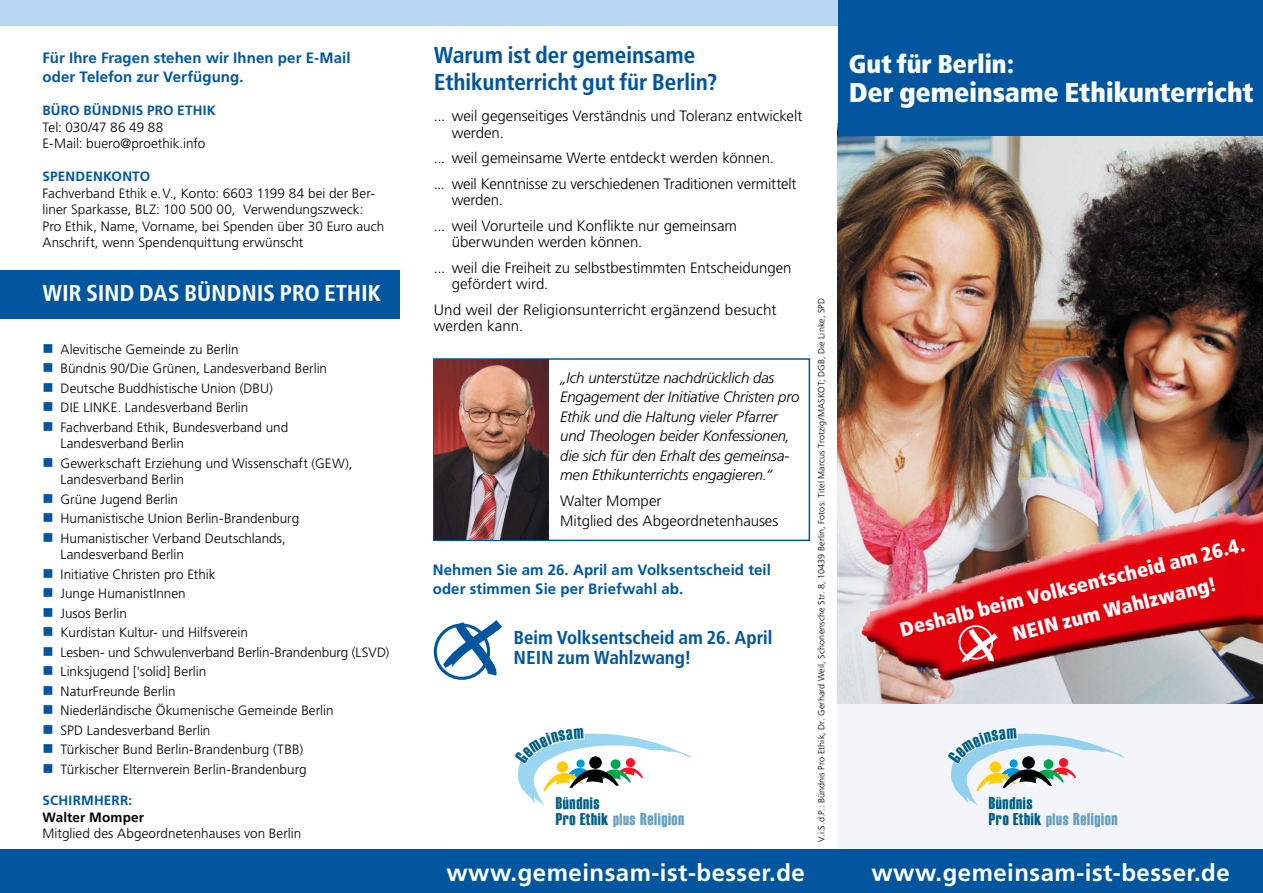
<style>
.page{position:relative;width:1263px;height:893px;background:#fff}
.page>*{position:absolute;margin:0;border:0;box-sizing:border-box;transform-origin:0 0}
.t1{font:28.5px "Frutiger Bla Con";color:#fff}
.t2{font:27px "Frutiger Bla Con";letter-spacing:.005em;color:#fff}
.t3{font:700 24px "Frutiger";letter-spacing:.02em;color:#fff}
.t4{font:24px/27px "Frutiger Bol Con";letter-spacing:-.005em;color:#00569e}
.t5{font:24px "Frutiger Bol Con";letter-spacing:-.01em;color:#fff}
.t6{font:21px/31.5px "Frutiger Bla Con";color:#fff}
.t7{font:19.5px/19.5px "Frutiger Bol Con";color:#00569e}
.t8{font:16.95px/16px "Haettenschweiler";letter-spacing:.045em;color:#005f85}
.t9{font:300 15px/25.5px "Frutiger";color:#000}
.t10{font:italic 300 15px/19.5px "Frutiger";letter-spacing:-.01em;color:#000}
.t11{font:700 15px/19.5px "Frutiger";letter-spacing:.005em;color:#00569e}
.t12{font:300 13.5px/16.5px "Frutiger";color:#000}
.t13{font:700 13.5px "Frutiger";letter-spacing:.015em;color:#00569e}
.t14{font:700 13.5px "Frutiger";letter-spacing:.01em;color:#000}
.t15{font:300 9px "Frutiger";letter-spacing:.015em;color:#000}
.s1{color:#00569e}
.s2{font-size:16.5px;color:#65a0be}
.s3{color:#65a0be}
</style>
<div class="page">
<div style="left:0;top:270px;width:400px;height:49px;background:#00569e"></div>
<div style="left:0;top:0;width:1250px;height:25px;background:#b6d6f2"></div>
<div style="left:837px;top:700px;width:426px;height:150px;background:#f3f5fb"></div>
<img style="left:837px;top:123px;width:426px;height:581px">
<img style="left:854px;top:500px;width:409px;height:186px">
<svg style="left:958px;top:623px;width:46px;height:46px"></svg>
<div style="left:434px;top:623px;width:56px;height:57px;border:3px solid #00569e;border-radius:50%"></div>
<svg style="left:438px;top:620px;width:64px;height:60px"></svg>
<div style="left:838px;top:0;width:425px;height:135px;background:#00569e"></div>
<div style="left:0;top:850px;width:1263px;height:43px;background:#00569e"></div>
<div style="left:433px;top:358px;width:377px;height:183px;border:2px solid #00569e"></div>
<img style="left:434px;top:360px;width:115px;height:179px">
<svg style="left:948px;top:728px;width:177px;height:78px"></svg>
<svg style="left:518px;top:733px;width:174px;height:73px"></svg>
<p class="t11" style="left:43px;top:48px;width:310px">Für Ihre Fragen stehen wir Ihnen per E-Mail oder Telefon zur Verfügung.</p>
<p class="t13" style="left:43px;top:103px;width:175px">BÜRO BÜNDNIS PRO ETHIK</p>
<p class="t12" style="left:43px;top:119px;width:164px">Tel: 030/47 86 49 88<br>E-Mail: buero@proethik.info</p>
<p class="t13" style="left:43px;top:169px;width:109px">SPENDENKONTO</p>
<p class="t12" style="left:43px;top:185px;width:343px">Fachverband Ethik e.V., Konto: 6603 1199 84 bei der Ber&shy;liner Sparkasse, BLZ: 100 500 00, Verwendungszweck:<br>Pro Ethik, Name, Vorname, bei Spenden über 30 Euro auch Anschrift, wenn Spendenquittung erwünscht</p>
<h3 class="t5" style="left:43px;top:280px;width:340px">WIR SIND DAS BÜNDNIS PRO ETHIK</h3>
<p class="t12" style="left:43px;top:341px;width:198px"><span class="s1">■</span> Alevitische Gemeinde zu Berlin</p>
<p class="t12" style="left:43px;top:360px;width:286px"><span class="s1">■</span> Bündnis 90/Die Grünen, Landesverband Berlin</p>
<p class="t12" style="left:43px;top:380px;width:232px"><span class="s1">■</span> Deutsche Buddhistische Union (DBU)</p>
<p class="t12" style="left:43px;top:399px;width:207px"><span class="s1">■</span> DIE LINKE. Landesverband Berlin</p>
<p class="t12" style="left:61px;top:419px;width:229px;text-indent:-18px"><span class="s1">■</span> Fachverband Ethik, Bundesverband und<br>Landesverband Berlin</p>
<p class="t12" style="left:61px;top:455px;width:293px;text-indent:-18px"><span class="s1">■</span> Gewerkschaft Erziehung und Wissenschaft (GEW),<br>Landesverband Berlin</p>
<p class="t12" style="left:43px;top:491px;width:137px"><span class="s1">■</span> Grüne Jugend Berlin</p>
<p class="t12" style="left:43px;top:510px;width:258px"><span class="s1">■</span> Humanistische Union Berlin-Brandenburg</p>
<p class="t12" style="left:61px;top:530px;width:227px;text-indent:-18px"><span class="s1">■</span> Humanistischer Verband Deutschlands,<br>Landesverband Berlin</p>
<p class="t12" style="left:43px;top:566px;width:175px"><span class="s1">■</span> Initiative Christen pro Ethik</p>
<p class="t12" style="left:43px;top:585px;width:145px"><span class="s1">■</span> Junge HumanistInnen</p>
<p class="t12" style="left:43px;top:605px;width:86px"><span class="s1">■</span> Jusos Berlin</p>
<p class="t12" style="left:43px;top:624px;width:207px"><span class="s1">■</span> Kurdistan Kultur- und Hilfsverein</p>
<p class="t12" style="left:43px;top:644px;width:348px"><span class="s1">■</span> Lesben- und Schwulenverband Berlin-Brandenburg (LSVD)</p>
<p class="t12" style="left:43px;top:663px;width:165px"><span class="s1">■</span> Linksjugend ['solid] Berlin</p>
<p class="t12" style="left:43px;top:683px;width:135px"><span class="s1">■</span> NaturFreunde Berlin</p>
<p class="t12" style="left:43px;top:702px;width:293px"><span class="s1">■</span> Niederländische Ökumenische Gemeinde Berlin</p>
<p class="t12" style="left:43px;top:722px;width:169px"><span class="s1">■</span> SPD Landesverband Berlin</p>
<p class="t12" style="left:43px;top:741px;width:262px"><span class="s1">■</span> Türkischer Bund Berlin-Brandenburg (TBB)</p>
<p class="t12" style="left:43px;top:761px;width:266px"><span class="s1">■</span> Türkischer Elternverein Berlin-Brandenburg</p>
<p class="t13" style="left:43px;top:793px;width:91px">SCHIRMHERR:</p>
<p class="t14" style="left:43px;top:809px;width:103px">Walter Momper</p>
<p class="t12" style="left:43px;top:825px;width:260px">Mitglied des Abgeordnetenhauses von Berlin</p>
<h3 class="t4" style="left:434px;top:41px;width:285px">Warum ist der gemeinsame<br>Ethikunterricht gut für Berlin?</h3>
<p class="t9" style="left:452px;top:108px;width:352px;line-height:16.5px;text-indent:-18px">... weil gegenseitiges Verständnis und Toleranz entwickelt werden.</p>
<p class="t9" style="left:434px;top:145px;width:364px">... weil gemeinsame Werte entdeckt werden können.<br>... weil Kenntnisse zu verschiedenen Traditionen vermittelt</p>
<p class="t9" style="left:434px;top:187px;width:305px;text-indent:18px">werden.<br>... weil Vorurteile und Konflikte nur gemeinsam</p>
<p class="t9" style="left:434px;top:229px;width:359px;text-indent:18px">überwunden werden können.<br>... weil die Freiheit zu selbstbestimmten Entscheidungen</p>
<p class="t9" style="left:434px;top:271px;width:344px;text-indent:18px">gefördert wird.<br>Und weil der Religionsunterricht ergänzend besucht</p>
<p class="t9" style="left:434px;top:313px;width:91px">werden kann.</p>
<p class="t10" style="left:560px;top:368px;width:241px">„Ich unterstütze nachdrücklich das Engagement der Initiative Christen pro Ethik und die Haltung vieler Pfarrer und Theologen beider Konfessionen, die sich für den Erhalt des gemeinsa&shy;men Ethikunterrichts engagieren.“</p>
<p class="t9" style="left:560px;top:491px;width:220px;line-height:19.5px">Walter Momper<br>Mitglied des Abgeordnetenhauses</p>
<p class="t11" style="left:433px;top:560px;width:340px">Nehmen Sie am 26. April am Volksentscheid teil oder stimmen Sie per Briefwahl ab.</p>
<h3 class="t7" style="left:513px;top:628px;width:260px">Beim Volksentscheid am 26. April<br>NEIN zum Wahlzwang!</h3>
<p class="t8" style="left:556px;top:794px;width:130px">Bündnis<br>Pro Ethik <span class="s2">plus</span> <span class="s3">Religion</span></p>
<p class="t15" style="left:816px;top:842px;width:545px;rotate:-90deg">V.i.S.d.P.: Bündnis Pro Ethik, Dr. Gerhard Weil, Schonensche Str. 8, 10439 Berlin, Fotos: Titel Marcus Trotzig/MASKOT; DGB, Die Linke, SPD</p>
<h2 class="t2" style="left:849px;top:48px;width:168px">Gut für Berlin:</h2>
<h1 class="t1" style="left:849px;top:75px;width:406px">Der gemeinsame Ethikunterricht</h1>
<h3 class="t6" style="left:1001px;top:588px;width:248px;text-indent:-108px;rotate:-14deg">Deshalb beim Volksentscheid am 26.4.<br>NEIN zum Wahlzwang!</h3>
<p class="t8" style="left:989px;top:794px;width:130px">Bündnis<br>Pro Ethik <span class="s2">plus</span> <span class="s3">Religion</span></p>
<h3 class="t3" style="left:446px;top:859px;width:360px">www.gemeinsam-ist-besser.de</h3>
<h3 class="t3" style="left:871px;top:859px;width:360px">www.gemeinsam-ist-besser.de</h3>
</div>
